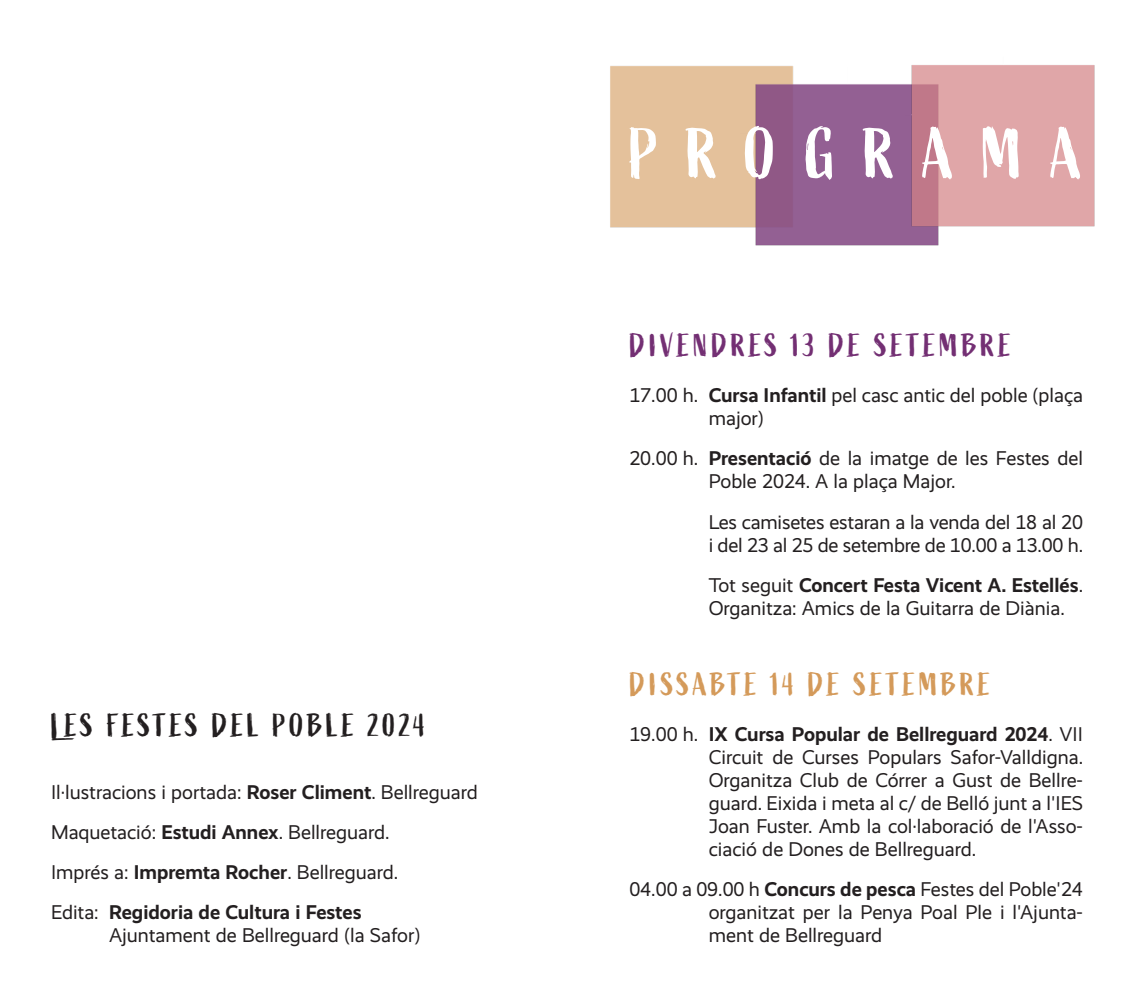
<style>
.page{position:relative;width:1134px;height:993px;background:#fff}
.page>*{position:absolute;margin:0;border:0;box-sizing:border-box;transform-origin:0 0}
.t1{font:71.2px "Active";letter-spacing:.38em;color:#fff}
.t2{font:32px "Active";letter-spacing:.105em;color:#732f73}
.t3{font:32px "Active";letter-spacing:.1em;color:#231f20}
.t4{font:32px "Active";letter-spacing:.1em;color:#d49a5a}
.t5{font:20px/23px "Realist";color:#231f20}
.s1{font-weight:700}
</style>
<div class="page">
<div style="left:610px;top:66px;width:184px;height:162px;background:#e4c19b"></div>
<img style="left:741px;top:67px;width:198px;height:179px">
<img style="left:888px;top:65px;width:207px;height:178px">
<h2 class="t3" style="left:51px;top:706px;width:376px">LES FESTES DEL POBLE 2024</h2>
<p class="t5" style="left:51px;top:771px;width:428px;line-height:40px">Il·lustracions i portada: <span class="s1">Roser Climent</span>. Bellreguard Maquetació: <span class="s1">Estudi Annex</span>. Bellreguard.<br>Imprés a: <span class="s1">Impremta Rocher</span>. Bellreguard.<br>Edita: <span class="s1">Regidoria de Cultura i Festes</span></p>
<p class="t5" style="left:109px;top:923px;width:313px">Ajuntament de Bellreguard (la Safor)</p>
<h1 class="t1" style="left:630px;top:113px;width:454px">PROGRAMA</h1>
<h2 class="t2" style="left:629px;top:327px;width:383px">DIVENDRES 13 DE SETEMBRE</h2>
<p class="t5" style="left:709px;top:384px;width:376px;text-indent:-79px">17.00 h. <span class="s1">Cursa Infantil</span> pel casc antic del poble (plaça major)</p>
<p class="t5" style="left:709px;top:447px;width:376px;text-indent:-79px">20.00 h. <span class="s1">Presentació</span> de la imatge de les Festes del<br>Poble 2024. A la plaça Major.</p>
<p class="t5" style="left:709px;top:510px;width:376px">Les camisetes estaran a la venda del 18 al 20 i del 23 al 25 de setembre de 10.00 a 13.00 h.</p>
<p class="t5" style="left:709px;top:573px;width:376px">Tot seguit <span class="s1">Concert Festa Vicent A. Estellés</span>.<br>Organitza: Amics de la Guitarra de Diània.</p>
<h2 class="t4" style="left:629px;top:665px;width:363px">DISSABTE 14 DE SETEMBRE</h2>
<p class="t5" style="left:709px;top:722px;width:376px;text-align:justify;text-indent:-79px">19.00 h. <span class="s1">IX Cursa Popular de Bellreguard 2024</span>. VII Circuit de Curses Populars Safor-Valldigna.<br>Organitza Club de Córrer a Gust de Bellre&shy;guard. Eixida i meta al c/ de Belló junt a l'IES Joan Fuster. Amb la col·laboració de l'Asso&shy;ciació de Dones de Bellreguard.</p>
<p class="t5" style="left:709px;top:877px;width:376px;text-align:justify;text-indent:-79px">04.00 a 09.00 h <span class="s1">Concurs de pesca</span> Festes del Poble'24 organitzat per la Penya Poal Ple i l'Ajunta&shy;ment de Bellreguard</p>
</div>
